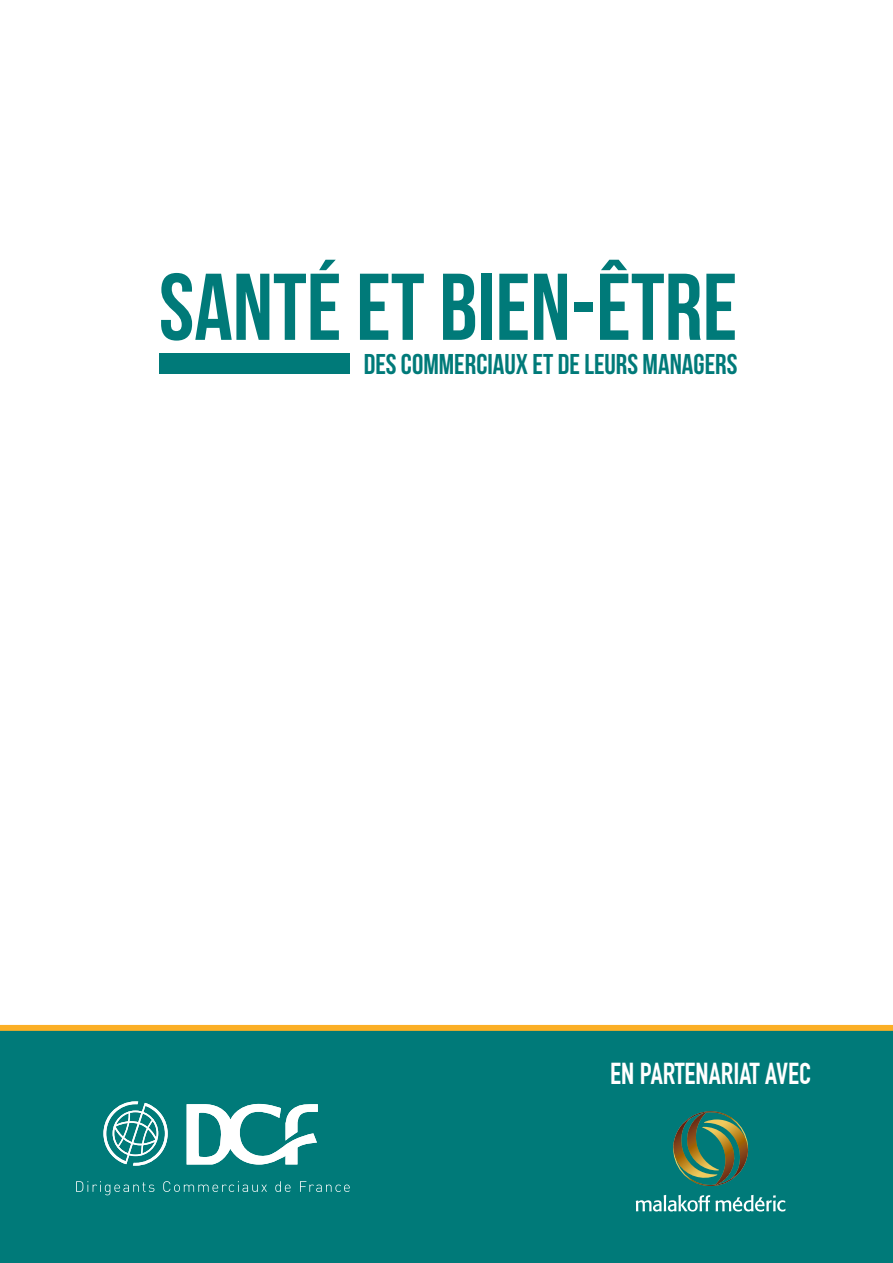
<style>
.page{position:relative;width:893px;height:1263px;background:#fff}
.page>*{position:absolute;margin:0;border:0;box-sizing:border-box;transform-origin:0 0}
.t1{font:94.5px "Bebas Neue";color:#007a79}
.t2{font:700 29.55px "DIN Condensed";color:#fff}
.t3{font:28.65px "Bebas Neue";color:#007a79}
</style>
<div class="page">
<div style="left:0;top:1031px;width:893px;height:232px;background:#007a79"></div>
<div style="left:0;top:1025px;width:893px;height:6px;background:#fbaf25"></div>
<svg style="left:76px;top:1181px;width:78px;height:14px"></svg>
<svg style="left:163px;top:1181px;width:104px;height:11px"></svg>
<svg style="left:275px;top:1181px;width:16px;height:11px"></svg>
<svg style="left:300px;top:1181px;width:50px;height:11px"></svg>
<svg style="left:187px;top:1103px;width:131px;height:61px"></svg>
<svg style="left:103px;top:1101px;width:65px;height:65px"></svg>
<div style="left:159px;top:354px;width:191px;height:20px;background:#007a79"></div>
<svg style="left:636px;top:1195px;width:149px;height:16px"></svg>
<svg style="left:673px;top:1111px;width:76px;height:75px"></svg>
<h1 class="t1" style="left:159px;top:255px;width:580px">SANTÉ ET BIEN-ÊTRE</h1>
<p class="t3" style="left:364px;top:349px;width:375px">DES COMMERCIAUX ET DE LEURS MANAGERS</p>
<p class="t2" style="left:610px;top:1056px;width:203px">EN PARTENARIAT AVEC</p>
</div>
